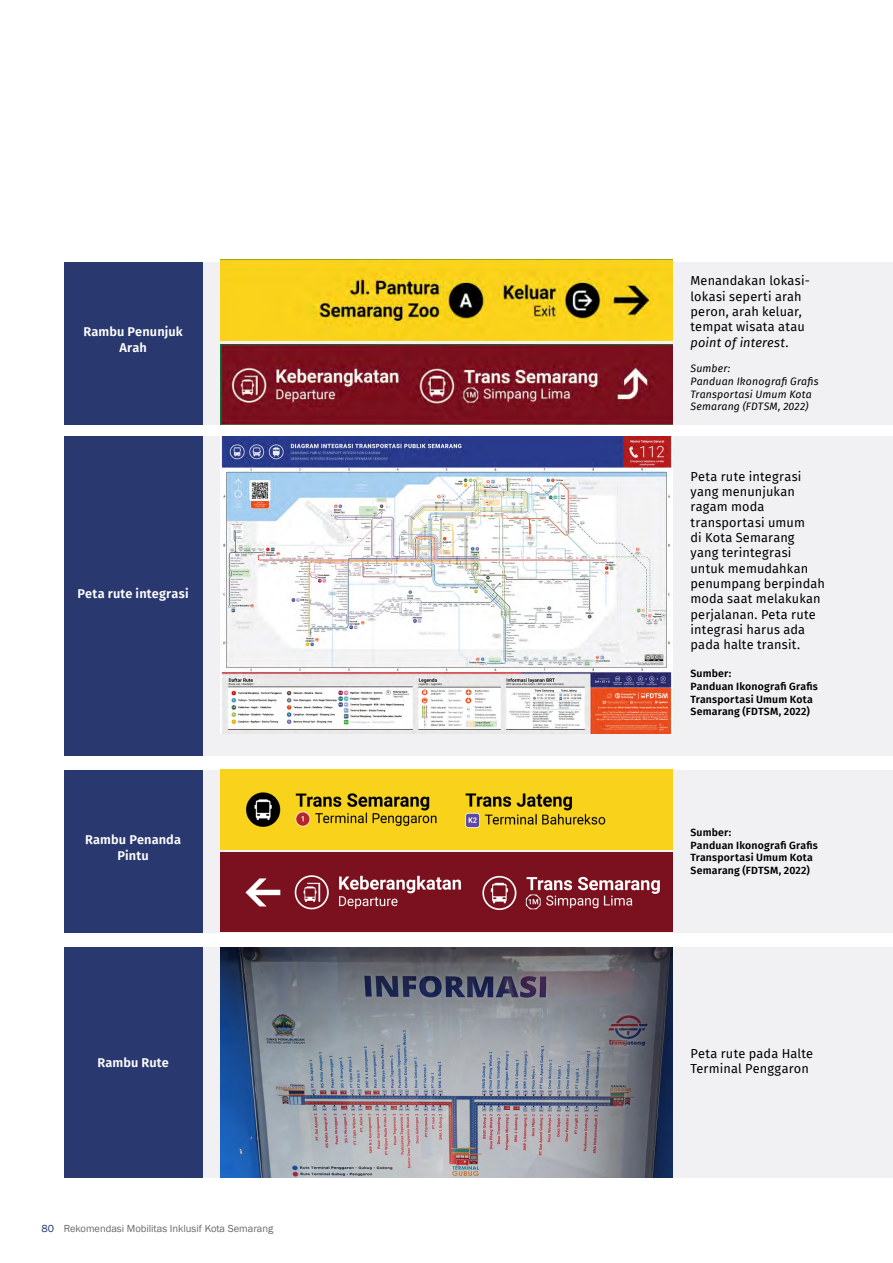
<style>
.page{position:relative;width:893px;height:1263px;background:#fff}
.page>*{position:absolute;margin:0;border:0;box-sizing:border-box;transform-origin:0 0}
.t1{font:12.75px/15.3px "Fira Sans";letter-spacing:.01em;color:#000}
.t2{font:600 12.75px/15.3px "Fira Sans";letter-spacing:.01em;color:#fff;text-align:center}
.t3{font:600 10.5px/12.6px "Fira Sans";letter-spacing:.015em;color:#000}
.t4{font:italic 10.5px/12.6px "Fira Sans";letter-spacing:.02em;color:#000}
.t5{font:10.5px "Franklin Gothic";color:#656964}
.s1{color:#29386e}
.s2{font-style:italic}
</style>
<div class="page">
<div style="left:202px;top:262px;width:691px;height:163px;background:#f1f1f3"></div>
<div style="left:202px;top:436px;width:691px;height:320px;background:#f1f1f3"></div>
<div style="left:202px;top:770px;width:691px;height:163px;background:#f1f1f3"></div>
<div style="left:202px;top:947px;width:691px;height:231px;background:#f1f1f3"></div>
<div style="left:64px;top:262px;width:138px;height:163px;background:#29386e"></div>
<div style="left:64px;top:770px;width:138px;height:163px;background:#29386e"></div>
<div style="left:64px;top:436px;width:138px;height:320px;background:#29386e"></div>
<img style="left:220px;top:260px;width:452px;height:80px">
<img style="left:220px;top:770px;width:452px;height:80px">
<img style="left:220px;top:344px;width:452px;height:81px">
<img style="left:220px;top:852px;width:452px;height:80px">
<img style="left:220px;top:436px;width:452px;height:298px">
<div style="left:64px;top:947px;width:138px;height:231px;background:#29386e"></div>
<img style="left:220px;top:947px;width:452px;height:231px">
<p class="t2" style="left:83px;top:324px;width:101px">Rambu Penunjuk<br>Arah</p>
<p class="t2" style="left:78px;top:585px;width:113px">Peta rute integrasi</p>
<p class="t2" style="left:85px;top:831px;width:97px">Rambu Penanda<br>Pintu</p>
<p class="t2" style="left:97px;top:1054px;width:73px">Rambu Rute</p>
<p class="t5" style="left:42px;top:1222px;width:233px"><span class="s1">80</span> Rekomendasi Mobilitas Inklusif Kota Semarang</p>
<p class="t1" style="left:690px;top:273px;width:121px">Menandakan lokasi&shy;lokasi seperti arah peron, arah keluar, tempat wisata atau <span class="s2">point of interest</span>.</p>
<p class="t4" style="left:690px;top:362px;width:130px">Sumber:<br>Panduan Ikonografi Grafis<br>Transportasi Umum Kota<br>Semarang (FDTSM, 2022)</p>
<p class="t1" style="left:690px;top:468px;width:136px">Peta rute integrasi yang menunjukan ragam moda transportasi umum<br>di Kota Semarang yang terintegrasi untuk memudahkan penumpang berpindah moda saat melakukan perjalanan. Peta rute integrasi harus ada pada halte transit.</p>
<p class="t3" style="left:690px;top:667px;width:129px">Sumber:<br>Panduan Ikonografi Grafis<br>Transportasi Umum Kota<br>Semarang (FDTSM, 2022)</p>
<p class="t3" style="left:690px;top:825px;width:129px">Sumber:<br>Panduan Ikonografi Grafis<br>Transportasi Umum Kota<br>Semarang (FDTSM, 2022)</p>
<p class="t1" style="left:690px;top:1045px;width:124px">Peta rute pada Halte<br>Terminal Penggaron</p>
</div>
